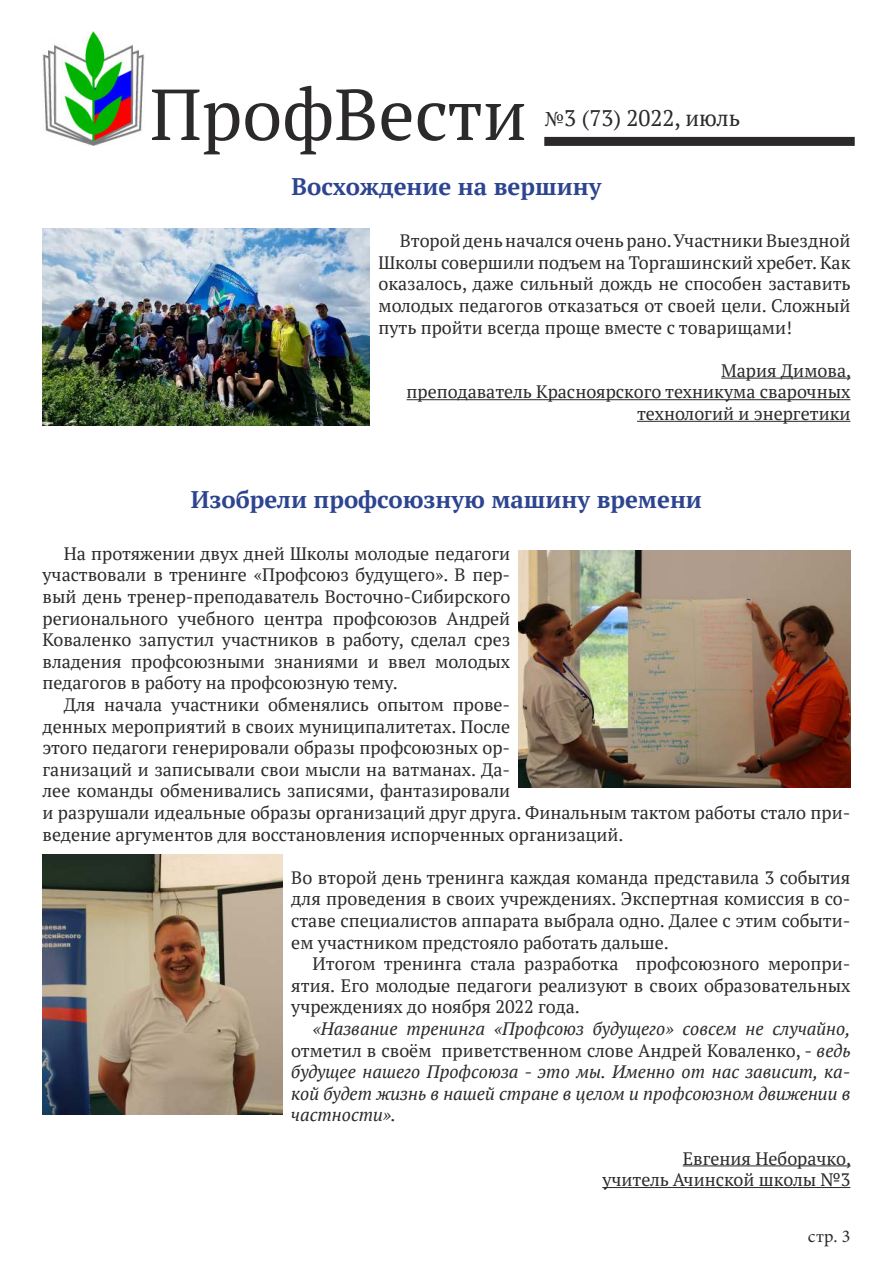
<style>
.page{position:relative;width:893px;height:1263px;background:#fff}
.page>*{position:absolute;margin:0;border:0;box-sizing:border-box;transform-origin:0 0}
.t1{font:72px "PT Serif";color:#2c292a}
.t2{font:700 24px "PT Serif";color:#2d4590}
.t3{font:22.5px "PT Serif";color:#2c292a}
.t4{font:18px/21.6px "PT Serif";color:#2c292a;text-align:justify}
.t5{font:italic 18px/21.6px "PT Serif";color:#2c292a;text-align:justify}
.t6{font:18px "Minion Pro";color:#2c292a}
.s1{font-family:"Minion Pro"}
.s2{font-style:normal}
</style>
<div class="page">
<img style="left:43px;top:32px;width:102px;height:114px">
<div style="left:544px;top:137px;width:311px;height:9px;background:#2c292a"></div>
<hr style="left:721px;top:378px;width:129px;height:1px;background:#2c292a">
<hr style="left:407px;top:399px;width:443px;height:1px;background:#2c292a">
<hr style="left:637px;top:421px;width:213px;height:1px;background:#2c292a">
<img style="left:43px;top:228px;width:327px;height:198px">
<hr style="left:683px;top:1165px;width:167px;height:1px;background:#2c292a">
<hr style="left:602px;top:1187px;width:248px;height:1px;background:#2c292a">
<img style="left:519px;top:551px;width:331px;height:237px">
<img style="left:43px;top:855px;width:240px;height:259px">
<h1 class="t1" style="left:150px;top:68px;width:378px">ПрофВести</h1>
<p class="t3" style="left:545px;top:104px;width:197px"><span class="s1">№</span>3 (73) 2022, июль</p>
<h2 class="t2" style="left:292px;top:170px;width:311px">Восхождение на вершину</h2>
<p class="t4" style="left:378px;top:230px;width:474px;text-indent:21px">Второй день начался очень рано. Участники Выездной Школы совершили подъем на Торгашинский хребет. Как оказалось, даже сильный дождь не способен заставить молодых педагогов отказаться от своей цели. Сложный путь пройти всегда проще вместе с товарищами!</p>
<p class="t4" style="left:407px;top:359px;width:446px;text-align:right">Мария Димова,<br>преподаватель Красноярского техникума сварочных технологий и энергетики</p>
<h2 class="t2" style="left:191px;top:483px;width:513px">Изобрели профсоюзную машину времени</h2>
<p class="t4" style="left:43px;top:542px;width:469px;text-indent:21px">На протяжении двух дней Школы молодые педагоги участвовали в тренинге «Профсоюз будущего». В пер&shy;вый день тренер-преподаватель Восточно-Сибирского регионального учебного центра профсоюзов Андрей Коваленко запустил участников в работу, сделал срез владения профсоюзными знаниями и ввел молодых педагогов в работу на профсоюзную тему.</p>
<p class="t4" style="left:43px;top:693px;width:809px;text-align:left;text-indent:21px">Для начала участники обменялись опытом прове-<br>денных мероприятий в своих муниципалитетах. После<br>этого педагоги генерировали образы профсоюзных ор-<br>ганизаций и записывали свои мысли на ватманах. Да-<br>лее команды обменивались записями, фантазировали<br>и разрушали идеальные образы организаций друг друга. Финальным тактом работы стало при&shy;ведение аргументов для восстановления испорченных организаций.</p>
<p class="t4" style="left:291px;top:866px;width:561px">Во второй день тренинга каждая команда представила 3 события для проведения в своих учреждениях. Экспертная комиссия в со&shy;ставе специалистов аппарата выбрала одно. Далее с этим событи&shy;ем участником предстояло работать дальше.</p>
<p class="t4" style="left:291px;top:953px;width:561px;text-indent:21px">Итогом тренинга стала разработка профсоюзного меропри&shy;ятия. Его молодые педагоги реализуют в своих образовательных учреждениях до ноября 2022 года.</p>
<p class="t5" style="left:291px;top:1018px;width:561px;text-indent:21px">«Название тренинга «Профсоюз будущего» совсем не случайно, <span class="s2">отметил в своём приветственном слове Андрей Коваленко, -</span> ведь будущее нашего Профсоюза - это мы. Именно от нас зависит, ка&shy;кой будет жизнь в нашей стране в целом и профсоюзном движении в частности».</p>
<p class="t4" style="left:602px;top:1147px;width:250px;text-align:right">Евгения Неборачко,<br>учитель Ачинской школы №3</p>
<p class="t6" style="left:808px;top:1229px;width:44px">стр. 3</p>
</div>
